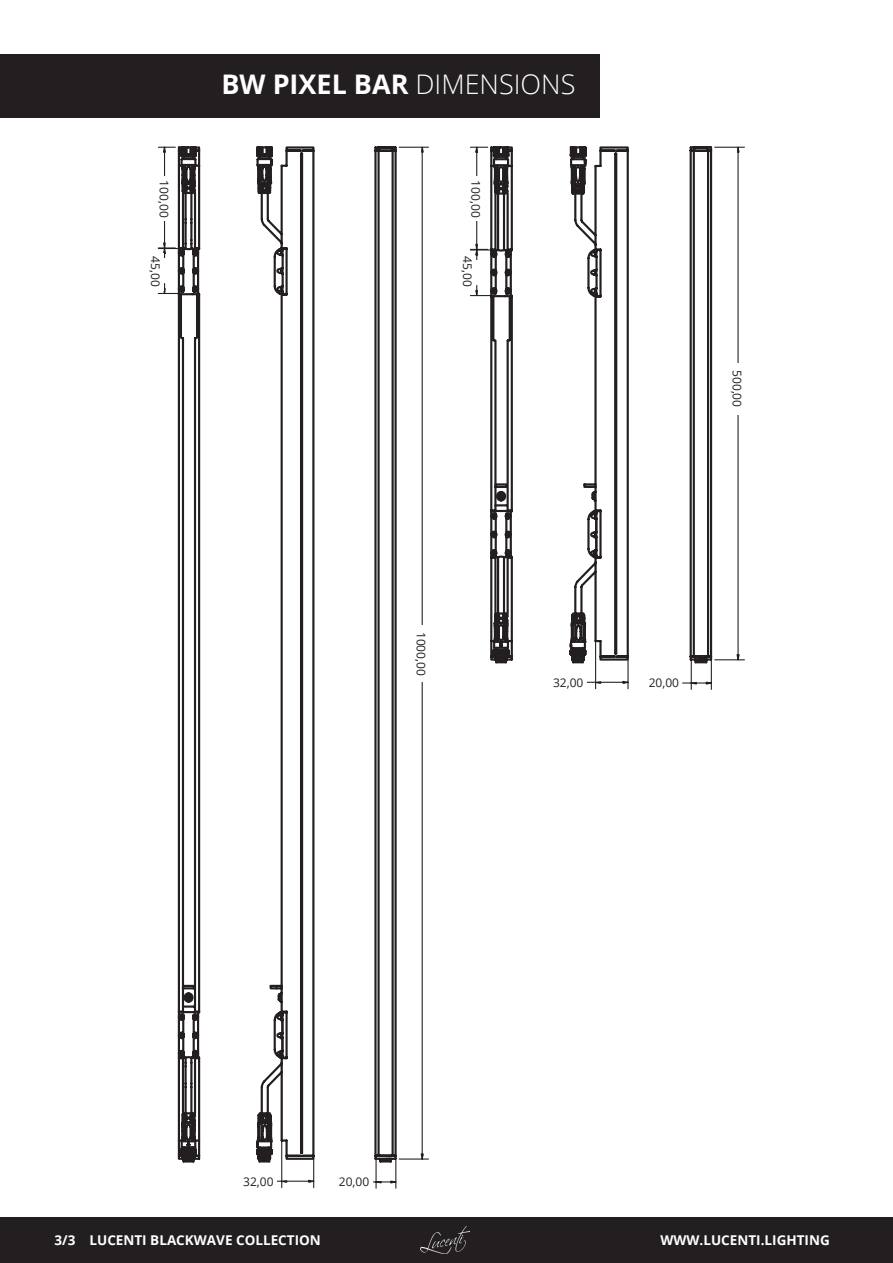
<style>
.page{position:relative;width:893px;height:1263px;background:#fff}
.page>*{position:absolute;margin:0;border:0;box-sizing:border-box;transform-origin:0 0}
.t1{font:700 27px "Open Sans";color:#fff}
.t2{font:700 13.5px "Open Sans";color:#fff}
.t3{font:12px "Open Sans";color:#231f20}
.t4{font:9px "Tahoma";letter-spacing:-.005em;color:#000001}
.t5{font:8.85px "Tahoma";letter-spacing:-.005em;color:#000001}
.s1{font-weight:300}
</style>
<div class="page">
<div style="left:0;top:1217px;width:893px;height:46px;background:#231f20"></div>
<div style="left:0;top:54px;width:600px;height:64px;background:#231f20"></div>
<img style="left:420px;top:1226px;width:50px;height:27px">
<svg style="left:569px;top:146px;width:60px;height:544px"></svg>
<svg style="left:470px;top:146px;width:43px;height:518px"></svg>
<svg style="left:682px;top:146px;width:63px;height:544px"></svg>
<svg style="left:200px;top:147px;width:1px;height:1012px"></svg>
<svg style="left:256px;top:146px;width:59px;height:1042px"></svg>
<svg style="left:157px;top:146px;width:43px;height:1017px"></svg>
<svg style="left:373px;top:146px;width:56px;height:1043px"></svg>
<div style="left:414px;top:625px;width:15px;height:57px;background:#fff"></div>
<div style="left:240px;top:1174px;width:36px;height:15px;background:#fff"></div>
<div style="left:550px;top:675px;width:36px;height:15px;background:#fff"></div>
<div style="left:730px;top:363px;width:15px;height:51px;background:#fff"></div>
<div style="left:159px;top:259px;width:12px;height:23px;background:#fff"></div>
<div style="left:471px;top:260px;width:12px;height:24px;background:#fff"></div>
<div style="left:149px;top:253px;width:14px;height:37px;background:#fff"></div>
<div style="left:460px;top:253px;width:15px;height:37px;background:#fff"></div>
<div style="left:157px;top:176px;width:15px;height:45px;background:#fff"></div>
<div style="left:469px;top:176px;width:15px;height:45px;background:#fff"></div>
<h1 class="t1" style="left:221px;top:65px;width:356px">BW PIXEL BAR <span class="s1">DIMENSIONS</span></h1>
<p class="t3" style="left:172px;top:180px;width:39px;rotate:90deg">100,00</p>
<p class="t3" style="left:484px;top:180px;width:39px;rotate:90deg">100,00</p>
<p class="t5" style="left:170px;top:184px;width:28px;rotate:90deg">100.00</p>
<p class="t4" style="left:483px;top:185px;width:29px;rotate:90deg">100.00</p>
<p class="t3" style="left:164px;top:256px;width:32px;rotate:90deg">45,00</p>
<p class="t3" style="left:476px;top:256px;width:32px;rotate:90deg">45,00</p>
<p class="t3" style="left:745px;top:370px;width:39px;rotate:90deg">500,00</p>
<p class="t3" style="left:429px;top:632px;width:46px;rotate:90deg">1000,00</p>
<p class="t5" style="left:428px;top:637px;width:33px;rotate:90deg">1000.00</p>
<p class="t3" style="left:553px;top:675px;width:32px">32,00</p>
<p class="t4" style="left:563px;top:676px;width:24px">32.00</p>
<p class="t3" style="left:649px;top:675px;width:32px">20,00</p>
<p class="t4" style="left:658px;top:677px;width:24px">20.00</p>
<p class="t3" style="left:243px;top:1173px;width:32px">32,00</p>
<p class="t5" style="left:249px;top:1175px;width:23px">32.00</p>
<p class="t3" style="left:339px;top:1173px;width:32px">20,00</p>
<p class="t5" style="left:344px;top:1176px;width:24px">20.00</p>
<p class="t2" style="left:54px;top:1230px;width:268px">3/3 LUCENTI BLACKWAVE COLLECTION</p>
<p class="t2" style="left:660px;top:1230px;width:171px">WWW.LUCENTI.LIGHTING</p>
</div>
